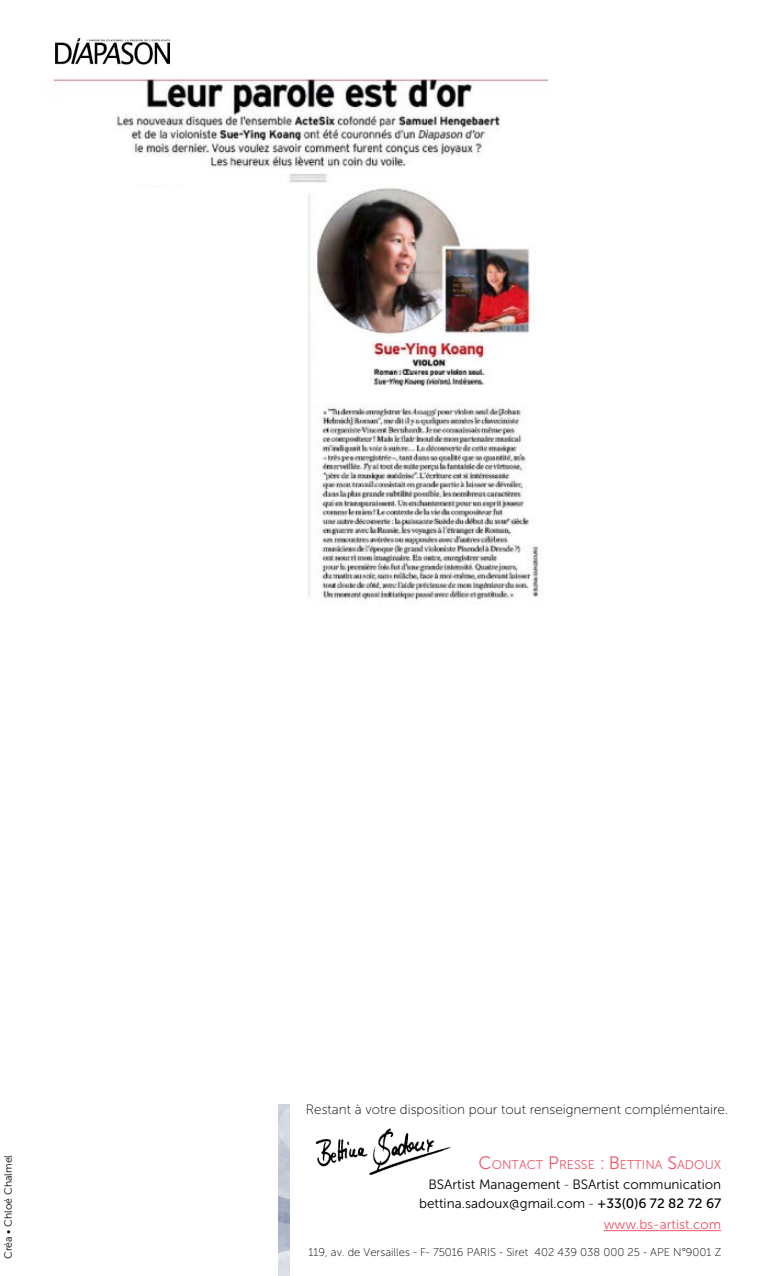
<style>
.page{position:relative;width:766px;height:1276px;background:#fff}
.page>*{position:absolute;margin:0;border:0;box-sizing:border-box;transform-origin:0 0}
.t1{font:13.5px/19.5px "Museo Sans 300";color:#000;text-align:right}
.t2{font:13.5px "Museo Sans 100";color:#000}
.t3{font:13.5px "Museo Sans 300";color:#ed5769}
.t4{font:12.6px "Museo Sans 300";color:#ed5769}
.t5{font:11.25px "Museo Sans 100";color:#000}
.t6{font:10.5px "Museo Sans 300";color:#000}
.s1{font-size:18px}
.s2{font-family:"Museo Sans 100"}
.s3{font-family:"Museo Sans 500"}
</style>
<div class="page">
<img style="left:315px;top:1128px;width:136px;height:48px">
<hr style="left:603px;top:1230px;width:118px;height:1px;background:#ed5769">
<img style="left:278px;top:1104px;width:11px;height:172px">
<img style="left:53px;top:64px;width:494px;height:539px">
<img style="left:55px;top:38px;width:115px;height:26px">
<div style="left:31px;top:188px;width:272px;height:416px;background:#fff"></div>
<p class="t6" style="left:3px;top:1259px;width:106px;rotate:-90deg">Créa • Chloé Chalmel</p>
<p class="t2" style="left:306px;top:1102px;width:423px">Restant à votre disposition pour tout renseignement complémentaire.</p>
<p class="t4" style="left:478px;top:1158px;width:244px"><span class="s1">C</span>ONTACT <span class="s1">P</span>RESSE <span class="s1">: B</span>ETTINA <span class="s1">S</span>ADOUX</p>
<p class="t1" style="left:419px;top:1174px;width:303px">BSArtist Management <span class="s2">-</span> BSArtist communication bettina.sadoux@gmail.com <span class="s2">-</span> <span class="s3">+33(0)6 72 82 72 67</span></p>
<p class="t3" style="left:603px;top:1217px;width:119px">www.bs-artist.com</p>
<p class="t5" style="left:308px;top:1246px;width:414px">119, av. de Versailles - F- 75016 PARIS - Siret 402 439 038 000 25 - APE N°9001 Z</p>
</div>
